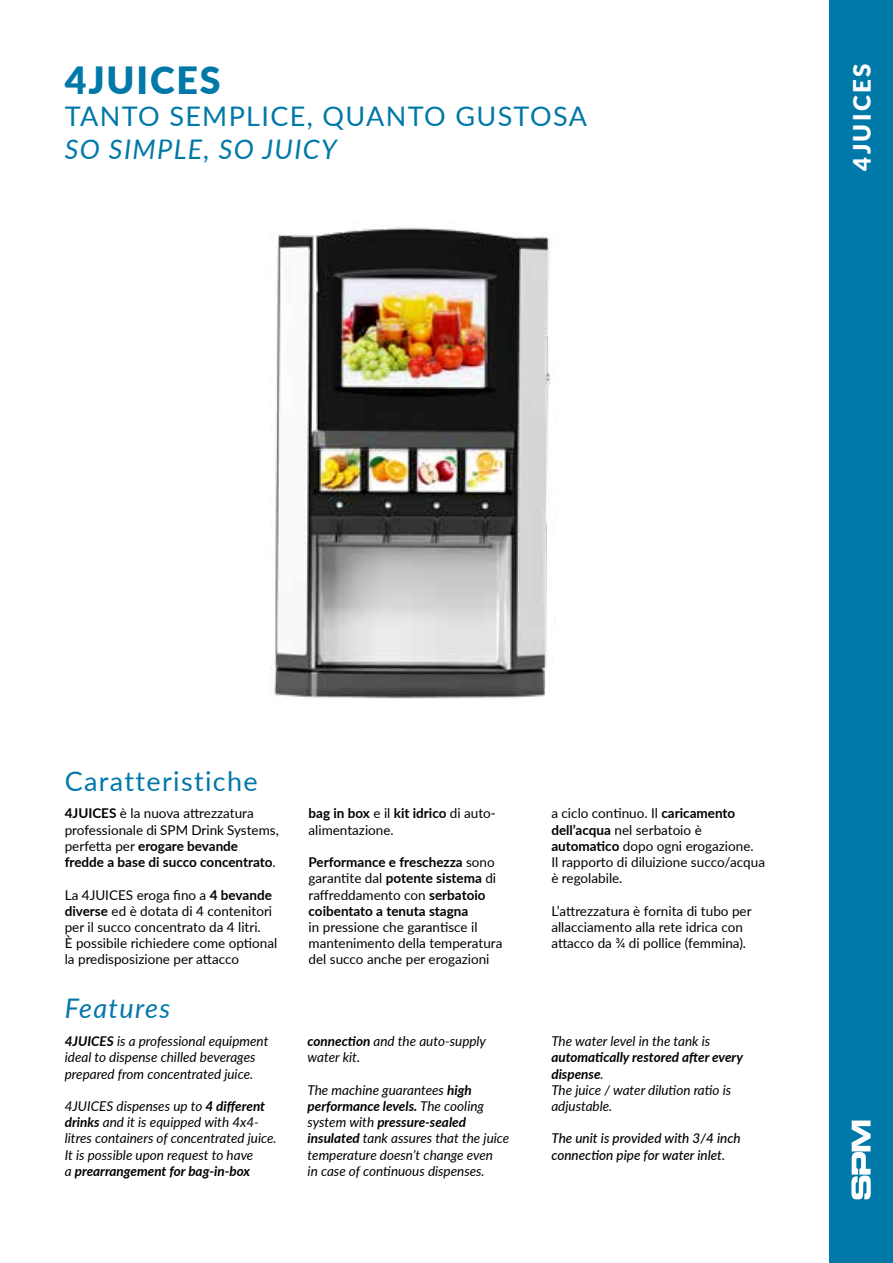
<style>
.page{position:relative;width:893px;height:1263px;background:#fff}
.page>*{position:absolute;margin:0;border:0;box-sizing:border-box;transform-origin:0 0}
.t1{font:900 37.5px "Lato";letter-spacing:.05em;color:#0078a8}
.t2{font:27px "Lato";letter-spacing:.05em;color:#0078a8}
.t3{font:italic 27px "Lato";letter-spacing:.05em;color:#0078a8}
.t4{font:900 24px "Lato";letter-spacing:.1em;color:#fff}
.t5{font:13.5px/16.2px "Lato";color:#000}
.t6{font:italic 13.5px/16.2px "Lato";color:#000}
.t7{font:700 13.5px/16.2px "Lato";color:#000}
.t8{font:italic 500 13.5px/16.2px "Lato";color:#000}
.s1{font-weight:700}
.s2{font-weight:400}
</style>
<div class="page">
<div style="left:829px;top:0;width:64px;height:1263px;background:#0078a8"></div>
<svg style="left:851px;top:1120px;width:20px;height:79px"></svg>
<img style="left:274px;top:227px;width:278px;height:472px">
<h1 class="t1" style="left:65px;top:52px;width:157px">4JUICES</h1>
<h2 class="t2" style="left:65px;top:97px;width:524px">TANTO SEMPLICE, QUANTO GUSTOSA</h2>
<h2 class="t3" style="left:65px;top:130px;width:273px">SO SIMPLE, SO JUICY</h2>
<h3 class="t4" style="left:844px;top:171px;width:108px;rotate:-90deg">4JUICES</h3>
<h2 class="t2" style="left:65px;top:761px;width:195px">Caratteristiche</h2>
<p class="t5" style="left:65px;top:805px;width:216px"><span class="s1">4JUICES</span> è la nuova attrezzatura professionale di SPM Drink Systems, perfetta per <span class="s1">erogare bevande fredde a base di succo concentrato</span>.</p>
<p class="t5" style="left:65px;top:886px;width:214px">La 4JUICES eroga fino a <span class="s1">4 bevande diverse</span> ed è dotata di 4 contenitori per il succo concentrato da 4 litri.<br>È possibile richiedere come optional la predisposizione per attacco</p>
<h2 class="t3" style="left:65px;top:989px;width:107px">Features</h2>
<p class="t6" style="left:65px;top:1033px;width:205px"><span class="s1">4JUICES</span> is a professional equipment ideal to dispense chilled beverages prepared from concentrated juice.</p>
<p class="t6" style="left:65px;top:1097px;width:214px">4JUICES dispenses up to <span class="s1">4 different drinks</span> and it is equipped with 4x4- litres containers of concentrated juice.<br>It is possible upon request to have<br>a <span class="s1">prearrangement for bag-in-box</span></p>
<p class="t5" style="left:309px;top:805px;width:189px"><span class="s1">bag in box</span> e il <span class="s1">kit idrico</span> di auto&shy;alimentazione.</p>
<p class="t7" style="left:309px;top:853px;width:189px">Performance e freschezza <span class="s2">sono garantite dal</span> potente sistema <span class="s2">di raffreddamento con</span> serbatoio coibentato a tenuta stagna</p>
<p class="t5" style="left:309px;top:918px;width:195px">in pressione che garantisce il mantenimento della temperatura del succo anche per erogazioni</p>
<p class="t6" style="left:308px;top:1033px;width:180px"><span class="s1">connection</span> and the auto-supply water kit.</p>
<p class="t6" style="left:308px;top:1081px;width:203px">The machine guarantees <span class="s1">high performance levels.</span> The cooling system with <span class="s1">pressure-sealed insulated</span> tank assures that the juice temperature doesn’t change even<br>in case of continuous dispenses.</p>
<p class="t5" style="left:551px;top:805px;width:215px">a ciclo continuo. Il <span class="s1">caricamento dell’acqua</span> nel serbatoio è <span class="s1">automatico</span> dopo ogni erogazione.<br>Il rapporto di diluizione succo/acqua è regolabile.</p>
<p class="t5" style="left:551px;top:902px;width:202px">L’attrezzatura è fornita di tubo per allacciamento alla rete idrica con attacco da ¾ di pollice (femmina).</p>
<p class="t6" style="left:551px;top:1033px;width:160px">The water level in the tank is</p>
<p class="t6" style="left:551px;top:1049px;width:193px"><span class="s1">automatically restored after every dispense</span>.<br>The juice / water dilution ratio is adjustable.</p>
<p class="t8" style="left:551px;top:1130px;width:191px">The unit is provided with 3/4 inch connection pipe for water inlet.</p>
</div>
